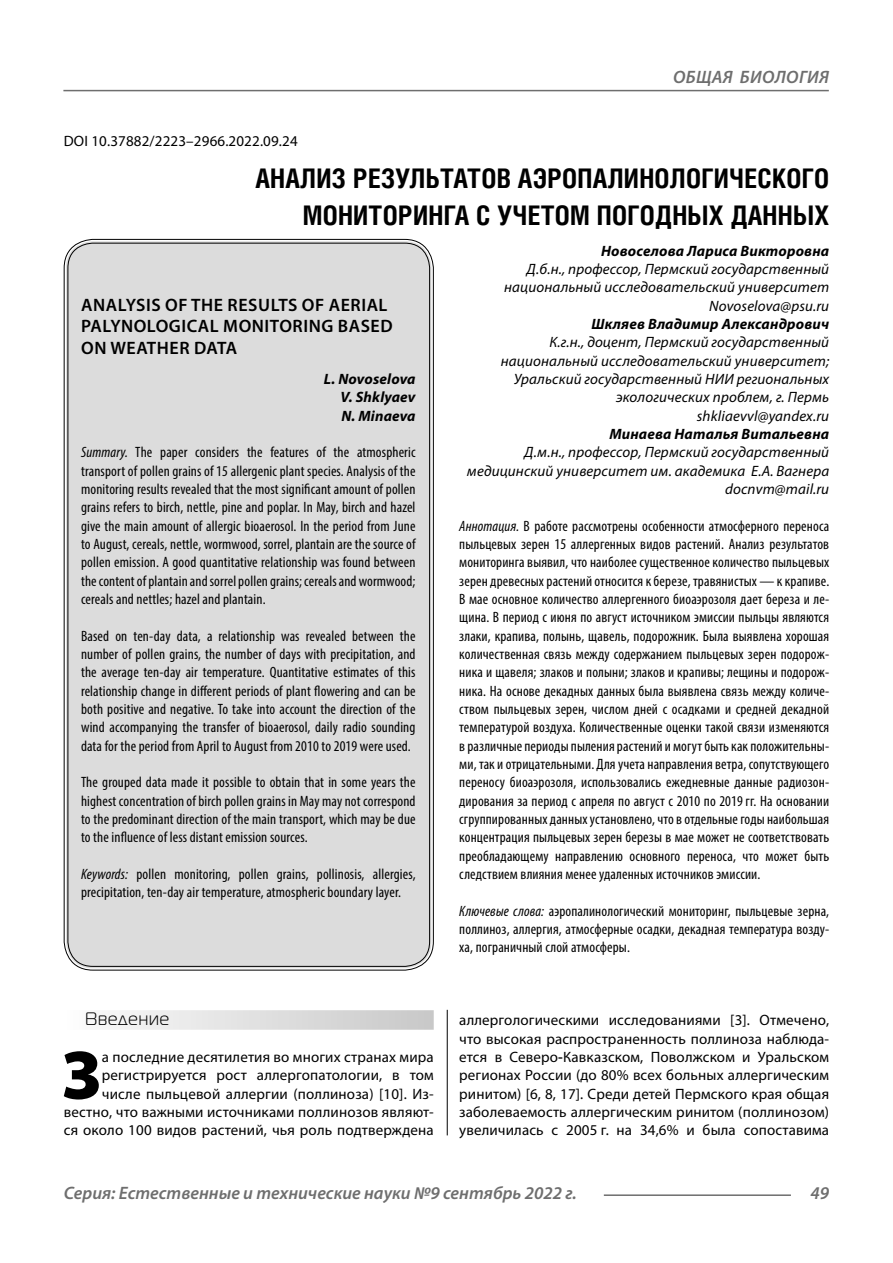
<style>
.page{position:relative;width:893px;height:1263px;background:#fff}
.page>*{position:absolute;margin:0;border:0;box-sizing:border-box;transform-origin:0 0}
.Bukvica{font:900 69.3px "Myriad Pro";color:#000}
.Header{font:700 27px/37.5px "Helios Cond C";letter-spacing:.01em;color:#000;text-align:right}
.Header-eng{font:600 18px/21.6px "Myriad Pro";letter-spacing:.03em;color:#000}
.t1{font:italic 600 18px "Myriad Pro";color:#6e6e6e}
.t2{font:italic 600 18px "Myriad Pro";letter-spacing:.02em;color:#6e6e6e}
.Subheader{font:18px "Magistral C";letter-spacing:.05em;color:#000}
.Annotation-rus{font:condensed 15px/18.3px "Myriad Pro";letter-spacing:.01em;color:#000;text-align:justify}
.Annotation-eng{font:condensed 15px/18.3px "Myriad Pro";letter-spacing:.01em;color:#000;text-align:justify}
.Bukvica-2{font:15px/18.3px "Myriad Pro";letter-spacing:.01em;color:#000;text-align:right}
.Author-doc{font:italic 15px/18.3px "Myriad Pro";letter-spacing:.01em;color:#000;text-align:right}
.Author{font:italic 700 15px "Myriad Pro";letter-spacing:.01em;color:#000}
.Author-email{font:italic 15px "Myriad Pro";letter-spacing:.01em;color:#000}
.DOI{font:15px "Myriad Pro";letter-spacing:.01em;color:#000}
.Author-eng{font:italic 700 15px "Myriad Pro";letter-spacing:.01em;color:#000}
.s1{font-style:italic}
.s2{font-weight:600}
</style>
<div class="page">
<hr style="left:447px;top:989px;width:1px;height:146px;background:#000">
<div style="left:43px;top:989px;width:786px;height:21px;background:#fff"></div>
<div style="left:64px;top:1010px;width:370px;height:20px;background:linear-gradient(to right,#fcfcfc,#c8c8c8)"></div>
<div style="left:66px;top:241px;width:365px;height:727px;background:#dcdcdc;border-radius:27px"></div>
<hr style="left:604px;top:1194px;width:187px;height:2px;background:#6e6e6e">
<hr style="left:63px;top:90px;width:766px;height:1px;background:#6e6e6e">
<p class="t2" style="left:673px;top:66px;width:157px">ОБЩАЯ БИОЛОГИЯ</p>
<p class="DOI" style="left:64px;top:132px;width:235px">DOI 10.37882/2223–2966.2022.09.24</p>
<p class="Header" style="left:255px;top:159px;width:575px">АНАЛИЗ РЕЗУЛЬТАТОВ АЭРОПАЛИНОЛОГИЧЕСКОГО<br>МОНИТОРИНГА С УЧЕТОМ ПОГОДНЫХ ДАННЫХ</p>
<p class="Author" style="left:601px;top:241px;width:230px">Новоселова Лариса Викторовна</p>
<p class="Author-doc" style="left:504px;top:260px;width:327px">Д.б.н., профессор, Пермский государственный национальный исследовательский университет</p>
<p class="Author-email" style="left:709px;top:296px;width:122px">Novoselova@psu.ru</p>
<p class="Author" style="left:591px;top:314px;width:239px">Шкляев Владимир Александрович</p>
<p class="Author-doc" style="left:501px;top:333px;width:330px">К.г.н., доцент, Пермский государственный национальный исследовательский университет; Уральский государственный НИИ региональных экологических проблем, г. Пермь</p>
<p class="Author-email" style="left:697px;top:406px;width:134px">shkliaevvl@yandex.ru</p>
<p class="Author" style="left:609px;top:424px;width:221px">Минаева Наталья Витальевна</p>
<p class="Author-doc" style="left:467px;top:443px;width:364px">Д.м.н., профессор, Пермский государственный медицинский университет им. академика Е.А. Вагнера</p>
<p class="Author-email" style="left:725px;top:480px;width:106px">docnvm@mail.ru</p>
<p class="Annotation-rus" style="left:459px;top:516px;width:371px"><span class="s1">Аннотация.</span> В работе рассмотрены особенности атмосферного переноса пыльцевых зерен 15 аллергенных видов растений. Анализ результатов мониторинга выявил, что наиболее существенное количество пыльцевых зерен древесных растений относится к березе, травянистых — к крапиве.<br>В мае основное количество аллергенного биоаэрозоля дает береза и ле&shy;щина. В период с июня по август источником эмиссии пыльцы являются злаки, крапива, полынь, щавель, подорожник. Была выявлена хорошая количественная связь между содержанием пыльцевых зерен подорож&shy;ника и щавеля; злаков и полыни; злаков и крапивы; лещины и подорож&shy;ника. На основе декадных данных была выявлена связь между количе&shy;ством пыльцевых зерен, числом дней с осадками и средней декадной температурой воздуха. Количественные оценки такой связи изменяются в различные периоды пыления растений и могут быть как положительны&shy;ми, так и отрицательными. Для учета направления ветра, сопутствующего переносу биоаэрозоля, использовались ежедневные данные радиозон&shy;дирования за период с апреля по август с 2010 по 2019 гг. На основании сгруппированных данных установлено, что в отдельные годы наибольшая концентрация пыльцевых зерен березы в мае может не соответствовать преобладающему направлению основного переноса, что может быть следствием влияния менее удаленных источников эмиссии.</p>
<p class="Annotation-rus" style="left:459px;top:901px;width:371px"><span class="s1">Ключевые слова:</span> аэропалинологический мониторинг, пыльцевые зерна, поллиноз, аллергия, атмосферные осадки, декадная температура возду&shy;ха, пограничный слой атмосферы.</p>
<p class="Header-eng" style="left:81px;top:293px;width:313px">ANALYSIS OF THE RESULTS OF AERIAL<br>PALYNOLOGICAL MONITORING BASED<br>ON WEATHER DATA</p>
<p class="Author-eng" style="left:324px;top:369px;width:93px">L. Novoselova</p>
<p class="Author-eng" style="left:340px;top:388px;width:77px">V. Shklyaev</p>
<p class="Author-eng" style="left:341px;top:406px;width:76px">N. Minaeva</p>
<p class="Annotation-eng" style="left:81px;top:443px;width:336px"><span class="s1">Summary.</span> The paper considers the features of the atmospheric transport of pollen grains of 15 allergenic plant species. Analysis of the monitoring results revealed that the most significant amount of pollen grains refers to birch, nettle, pine and poplar. In May, birch and hazel give the main amount of allergic bioaerosol. In the period from June to August, cereals, nettle, wormwood, sorrel, plantain are the source of pollen emission. A good quantitative relationship was found between the content of plantain and sorrel pollen grains; cereals and wormwood; cereals and nettles; hazel and plantain.</p>
<p class="Annotation-eng" style="left:81px;top:626px;width:336px">Based on ten-day data, a relationship was revealed between the number of pollen grains, the number of days with precipitation, and the average ten-day air temperature. Quantitative estimates of this relationship change in different periods of plant flowering and can be both positive and negative. To take into account the direction of the wind accompanying the transfer of bioaerosol, daily radio sounding data for the period from April to August from 2010 to 2019 were used.</p>
<p class="Annotation-eng" style="left:81px;top:773px;width:336px">The grouped data made it possible to obtain that in some years the highest concentration of birch pollen grains in May may not correspond to the predominant direction of the main transport, which may be due to the influence of less distant emission sources.</p>
<p class="Annotation-eng" style="left:81px;top:864px;width:336px"><span class="s1">Keywords:</span> pollen monitoring, pollen grains, pollinosis, allergies, precipitation, ten-day air temperature, atmospheric boundary layer.</p>
<p class="Subheader" style="left:85px;top:1010px;width:86px">Введение</p>
<p class="Bukvica" style="left:62px;top:1029px;width:41px">З</p>
<p class="Bukvica-2" style="left:64px;top:1048px;width:371px">а последние десятилетия во многих странах мира регистрируется рост аллергопатологии, в том числе пыльцевой аллергии (поллиноза) [10]. Из&shy;вестно, что важными источниками поллинозов являют&shy;ся около 100 видов растений, чья роль подтверждена</p>
<p class="Bukvica-2" style="left:459px;top:1011px;width:371px;text-align:justify">аллергологическими исследованиями [3]. Отмечено, что высокая распространенность поллиноза наблюда&shy;ется в Северо<span class="s2">-</span>Кавказском, Поволжском и Уральском регионах России (до 80% всех больных аллергическим ринитом) [6, 8, 17]. Среди детей Пермского края общая заболеваемость аллергическим ринитом (поллинозом) увеличилась с 2005 г. на 34,6% и была сопоставима</p>
<p class="t1" style="left:64px;top:1182px;width:514px">Серия: Естественные и технические науки №9 сентябрь 2022 г.</p>
<p class="t1" style="left:810px;top:1182px;width:20px">49</p>
</div>
